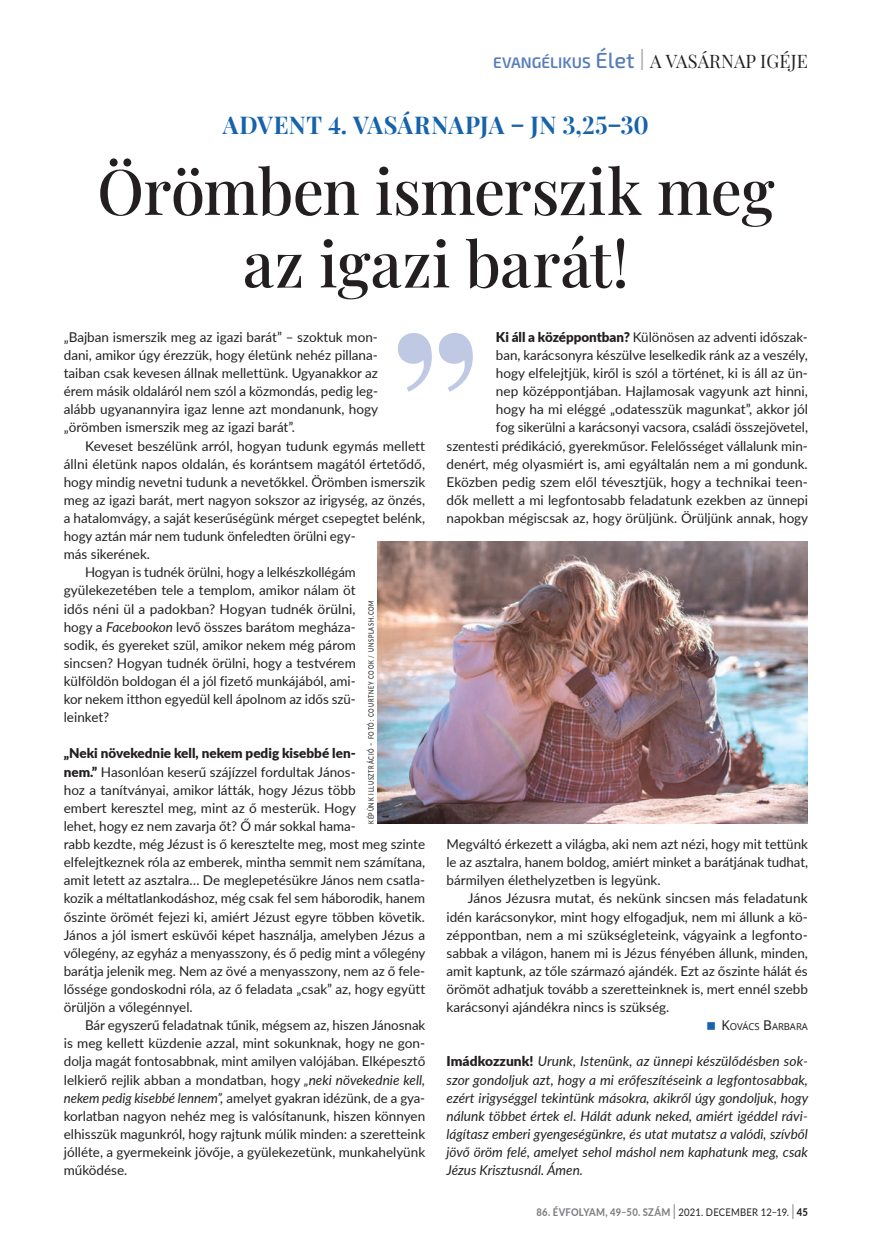
<style>
.page{position:relative;width:893px;height:1255px;background:#fff}
.page>*{position:absolute;margin:0;border:0;box-sizing:border-box;transform-origin:0 0}
.t1{font:500 225px "Playfair Display";color:#bfc9e4}
.t2{font:500 63px/72.4px "Playfair Display";letter-spacing:-.01em;color:#231f20;text-align:center}
.t3{font:700 24px "Playfair Display";letter-spacing:.01em;color:#1663ac}
.t4{font:18.15px "Playfair Display";letter-spacing:.005em;color:#231f20}
.t5{font:13.5px/18.1px "Lato";color:#231f20;text-align:justify}
.t6{font:italic 13.5px/18.1px "Lato";color:#231f20;text-align:justify}
.t7{font:800 10.5px "Lato";letter-spacing:.03em;color:#808285;scale:.9 1}
.t8{font:9.45px "Noto Sans";color:#231f20}
.t9{font:500 7.5px "Lato";letter-spacing:.13em;color:#231f20;scale:.75 1}
.s1{font-family:"Exo 2";font-weight:600;font-size:15.3px;color:#577dbb}
.s2{font-family:"Exo 2";font-weight:500;font-size:21.9px;color:#577dbb}
.s3{font-family:"Exo 2";font-weight:300;font-size:30.6px;color:#a8a9ad}
.s4{font-style:italic}
.s5{font-weight:900}
.s6{font-size:13.5px}
.s7{font-weight:900;font-style:normal}
.s8{font-weight:300;font-size:21px;color:#231f20}
.s9{font-weight:400;color:#231f20}
.s10{color:#231f20}
</style>
<div class="page">
<img style="left:377px;top:541px;width:431px;height:282px">
<h3 class="t4" style="left:493px;top:50px;width:316px"><span class="s1">EVANGÉLIKUS</span> <span class="s2">Élet</span> <span class="s3">I</span> A VASÁRNAP IGÉJE</h3>
<h3 class="t3" style="left:223px;top:106px;width:428px">ADVENT 4. VASÁRNAPJA – JN 3,25–30</h3>
<h2 class="t2" style="left:97px;top:150px;width:679px">Örömben ismerszik meg az igazi barát!</h2>
<h1 class="t1" style="left:385px;top:100px;width:102px">„</h1>
<p class="t5" style="left:64px;top:327px;width:316px">„Bajban ismerszik meg az igazi barát” – szoktuk mon&shy;dani, amikor úgy érezzük, hogy életünk nehéz pillana&shy;taiban csak kevesen állnak mellettünk. Ugyanakkor az érem másik oldaláról nem szól a közmondás, pedig leg&shy;alább ugyanannyira igaz lenne azt mondanunk, hogy „örömben ismerszik meg az igazi barát”.</p>
<p class="t5" style="left:85px;top:436px;width:342px">Keveset beszélünk arról, hogyan tudunk egymás mellett</p>
<p class="t5" style="left:64px;top:454px;width:363px">állni életünk napos oldalán, és korántsem magától értetődő,</p>
<p class="t5" style="left:64px;top:472px;width:363px">hogy mindig nevetni tudunk a nevetőkkel. Örömben ismerszik</p>
<p class="t5" style="left:64px;top:490px;width:363px">meg az igazi barát, mert nagyon sokszor az irigység, az önzés,</p>
<p class="t5" style="left:64px;top:508px;width:363px">a hatalomvágy, a saját keserűségünk mérget csepegtet belénk,</p>
<p class="t5" style="left:64px;top:526px;width:293px">hogy aztán már nem tudunk önfeledten örülni egy-</p>
<p class="t5" style="left:64px;top:544px;width:88px">más sikerének.</p>
<p class="t5" style="left:85px;top:562px;width:272px">Hogyan is tudnék örülni, hogy a lelkészkollégám</p>
<p class="t5" style="left:64px;top:581px;width:293px">gyülekezetében tele a templom, amikor nálam öt</p>
<p class="t5" style="left:64px;top:599px;width:293px">idős néni ül a padokban? Hogyan tudnék örülni,</p>
<p class="t5" style="left:64px;top:617px;width:293px">hogy a <span class="s4">Facebookon</span> levő összes barátom megháza-</p>
<p class="t5" style="left:64px;top:635px;width:293px">sodik, és gyereket szül, amikor nekem még párom</p>
<p class="t5" style="left:64px;top:653px;width:293px">sincsen? Hogyan tudnék örülni, hogy a testvérem</p>
<p class="t5" style="left:64px;top:671px;width:294px">külföldön boldogan él a jól fizető munkájából, ami-</p>
<p class="t5" style="left:64px;top:689px;width:293px">kor nekem itthon egyedül kell ápolnom az idős szü-</p>
<p class="t5" style="left:64px;top:707px;width:47px">leinket?</p>
<p class="t5" style="left:64px;top:744px;width:363px;text-align:left"><span class="s5">„Neki növekednie kell, nekem pedig kisebbé len-<br>nem.”</span> Hasonlóan keserű szájízzel fordultak János-<br>hoz a tanítványai, amikor látták, hogy Jézus több<br>embert keresztel meg, mint az ő mesterük. Hogy<br>lehet, hogy ez nem zavarja őt? Ő már sokkal hama-<br>rabb kezdte, még Jézust is ő keresztelte meg, most meg szinte elfelejtkeznek róla az emberek, mintha semmit nem számítana, amit letett az asztalra… De meglepetésükre János nem csatla&shy;kozik a méltatlankodáshoz, még csak fel sem háborodik, hanem őszinte örömét fejezi ki, amiért Jézust egyre többen követik.<br>János a jól ismert esküvői képet használja, amelyben Jézus a vőlegény, az egyház a menyasszony, és ő pedig mint a vőlegény barátja jelenik meg. Nem az övé a menyasszony, nem az ő fele&shy;lőssége gondoskodni róla, az ő feladata „csak” az, hogy együtt örüljön a vőlegénnyel.</p>
<p class="t5" style="left:64px;top:1015px;width:363px;text-indent:21px">Bár egyszerű feladatnak tűnik, mégsem az, hiszen Jánosnak is meg kellett küzdenie azzal, mint sokunknak, hogy ne gon&shy;dolja magát fontosabbnak, mint amilyen valójában. Elképesztő lelkierő rejlik abban a mondatban, hogy <span class="s4">„neki növekednie kell, nekem pedig kisebbé lennem”,</span> amelyet gyakran idézünk, de a gya&shy;korlatban nagyon nehéz meg is valósítanunk, hiszen könnyen elhisszük magunkról, hogy rajtunk múlik minden: a szeretteink jólléte, a gyermekeink jövője, a gyülekezetünk, munkahelyünk működése.</p>
<p class="t5" style="left:446px;top:327px;width:363px;text-align:right"><span class="s5">Ki áll a középpontban?</span> Különösen az adventi időszak-<br>ban, karácsonyra készülve leselkedik ránk az a veszély,<br>hogy elfelejtjük, kiről is szól a történet, ki is áll az ün-<br>nep középpontjában. Hajlamosak vagyunk azt hinni,<br>hogy ha mi eléggé „odatesszük magunkat”, akkor jól<br>fog sikerülni a karácsonyi vacsora, családi összejövetel, szentesti prédikáció, gyerekműsor. Felelősséget vállalunk min&shy;denért, még olyasmiért is, ami egyáltalán nem a mi gondunk.<br>Eközben pedig szem elől tévesztjük, hogy a technikai teen&shy;dők mellett a mi legfontosabb feladatunk ezekben az ünnepi napokban mégiscsak az, hogy örüljünk. Örüljünk annak, hogy</p>
<p class="t9" style="left:366px;top:824px;width:299px;rotate:-90deg">KÉPÜNK ILLUSZTRÁCIÓ – FOTÓ: COURTNEY COOK / UNSPLASH.COM</p>
<p class="t5" style="left:446px;top:834px;width:363px">Megváltó érkezett a világba, aki nem azt nézi, hogy mit tettünk le az asztalra, hanem boldog, amiért minket a barátjának tudhat, bármilyen élethelyzetben is legyünk.</p>
<p class="t5" style="left:446px;top:888px;width:363px;text-indent:21px">János Jézusra mutat, és nekünk sincsen más feladatunk idén karácsonykor, mint hogy elfogadjuk, nem mi állunk a kö&shy;zéppontban, nem a mi szükségleteink, vágyaink a legfonto&shy;sabbak a világon, hanem mi is Jézus fényében állunk, minden, amit kaptunk, az tőle származó ajándék. Ezt az őszinte hálát és örömöt adhatjuk tovább a szeretteinknek is, mert ennél szebb karácsonyi ajándékra nincs is szükség.</p>
<p class="t8" style="left:721px;top:1020px;width:88px"><span class="s6">K</span>OVÁCS <span class="s6">B</span>ARBARA</p>
<p class="t6" style="left:446px;top:1051px;width:363px"><span class="s7">Imádkozzunk!</span> Urunk, Istenünk, az ünnepi készülődésben sok&shy;szor gondoljuk azt, hogy a mi erőfeszítéseink a legfontosabbak, ezért irigységgel tekintünk másokra, akikről úgy gondoljuk, hogy nálunk többet értek el. Hálát adunk neked, amiért igéddel rávi&shy;lágítasz emberi gyengeségünkre, és utat mutatsz a valódi, szívből jövő öröm felé, amelyet sehol máshol nem kaphatunk meg, csak Jézus Krisztusnál. Ámen.</p>
<p class="t7" style="left:537px;top:1203px;width:303px">86. ÉVFOLYAM, 49–50. SZÁM <span class="s8">I</span> <span class="s9">2021. DECEMBER 12–19.</span> <span class="s8">I</span> <span class="s10">45</span></p>
</div>
